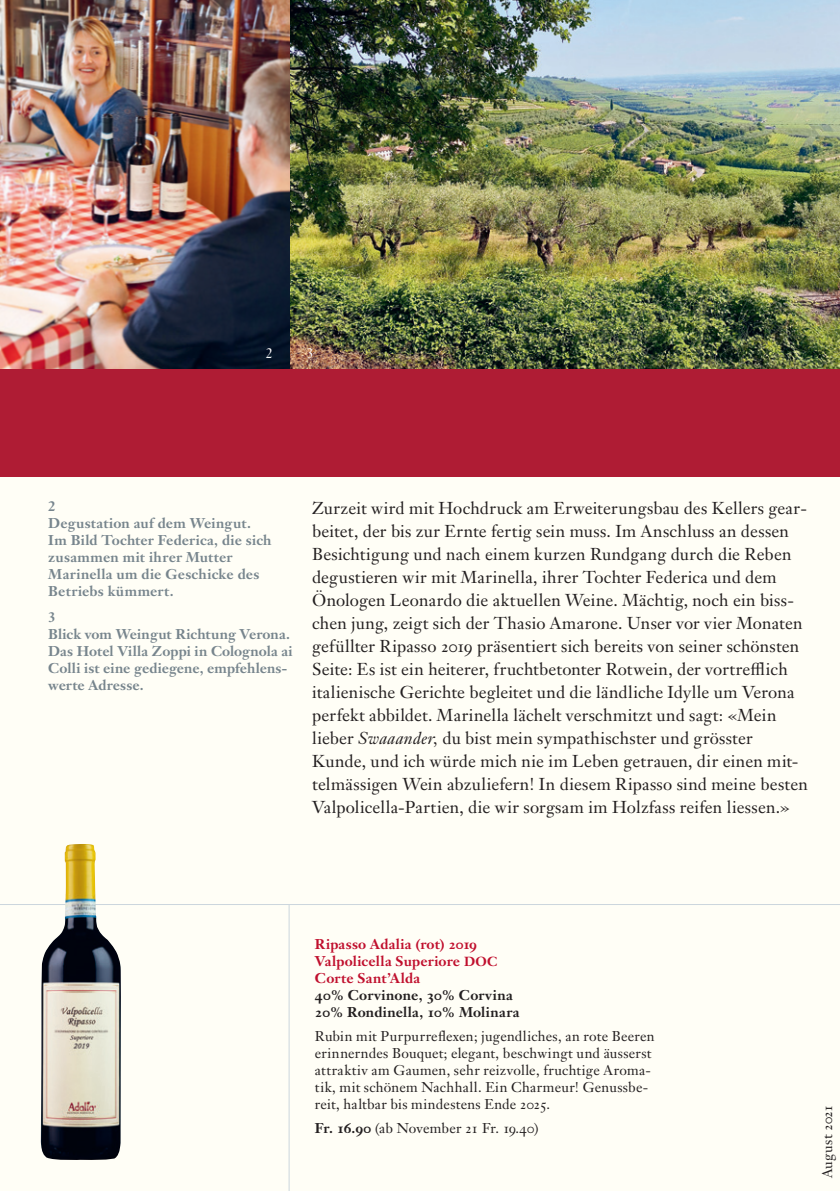
<style>
.page{position:relative;width:840px;height:1191px;background:#fff}
.page>*{position:absolute;margin:0;border:0;box-sizing:border-box;transform-origin:0 0}
.t1{font:17px/23px "Janson Text LT Pro";letter-spacing:.01em;color:#231f20}
.t2{font:14px/17px "Janson Text LT Pro";letter-spacing:.015em;color:#231f20}
.t3{font:700 14px/17px "Janson Text LT Pro";letter-spacing:.01em;color:#77858d}
.t4{font:700 14px/17px "Janson Text LT Pro";letter-spacing:.015em;color:#c00f2d}
.t5{font:700 14px/17px "Janson Text LT Pro";letter-spacing:.015em;color:#231f20}
.t6{font:14px "Janson Text LT Pro";color:#fff}
.s1{font-style:italic}
.s2{font-size:13px}
.s3{font-weight:700}
</style>
<div class="page">
<div style="left:0;top:0;width:839px;height:1191px;background:#fffef6"></div>
<hr style="left:288px;top:905px;width:1px;height:286px;background:#cbd6dd">
<hr style="left:0;top:904px;width:839px;height:1px;background:#cbd6dd">
<img style="left:0;top:0;width:290px;height:369px">
<img style="left:290px;top:0;width:549px;height:369px">
<div style="left:0;top:369px;width:839px;height:107px;background:#af1c34"></div>
<img style="left:41px;top:844px;width:80px;height:316px">
<p class="t6" style="left:266px;top:344px;width:9px">2</p>
<p class="t6" style="left:307px;top:344px;width:9px">3</p>
<p class="t3" style="left:48px;top:498px;width:225px">2<br>Degustation auf dem Weingut.<br>Im Bild Tochter Federica, die sich zusammen mit ihrer Mutter<br>Marinella um die Geschicke des<br>Betriebs kümmert.</p>
<p class="t3" style="left:48px;top:608px;width:246px">3<br>Blick vom Weingut Richtung Verona.<br>Das Hotel Villa Zoppi in Colognola ai<br>Colli ist eine gediegene, empfehlens&shy;werte Adresse.</p>
<p class="t1" style="left:312px;top:496px;width:497px">Zurzeit wird mit Hochdruck am Erweiterungsbau des Kellers gear&shy;beitet, der bis zur Ernte fertig sein muss. Im Anschluss an dessen Besichtigung und nach einem kurzen Rundgang durch die Reben degustieren wir mit Marinella, ihrer Tochter Federica und dem Önologen Leonardo die aktuellen Weine. Mächtig, noch ein biss&shy;chen jung, zeigt sich der Thasio Amarone. Unser vor vier Monaten gefüllter Ripasso 2019 präsentiert sich bereits von seiner schönsten Seite: Es ist ein heiterer, fruchtbetonter Rotwein, der vortrefflich italienische Gerichte begleitet und die ländliche Idylle um Verona perfekt abbildet. Marinella lächelt verschmitzt und sagt: «Mein lieber <span class="s1">Swaaander,</span> du bist mein sympathischster und grösster Kunde, und ich würde mich nie im Leben getrauen, dir einen mit&shy;telmässigen Wein abzuliefern! In diesem Ripasso sind meine besten Valpolicella-Partien, die wir sorgsam im Holzfass reifen liessen.»</p>
<p class="t4" style="left:315px;top:935px;width:184px">Ripasso Adalia (rot) 2019<br>Valpolicella Superiore <span class="s2">DOC<br></span>Corte Sant’Alda</p>
<p class="t5" style="left:315px;top:986px;width:206px">40% Corvinone, 30% Corvina<br>20% Rondinella, 10% Molinara</p>
<p class="t2" style="left:315px;top:1027px;width:341px">Rubin mit Purpurreflexen; jugendliches, an rote Beeren erinnerndes Bouquet; elegant, beschwingt und äusserst attraktiv am Gaumen, sehr reizvolle, fruchtige Aroma&shy;tik, mit schönem Nachhall. Ein Charmeur! Genussbe&shy;reit, haltbar bis mindestens Ende 2025.</p>
<p class="t2" style="left:315px;top:1119px;width:225px"><span class="s3">Fr. 16.90</span> (ab November 21 Fr. 19.40)</p>
<p class="t2" style="left:818px;top:1178px;width:75px;rotate:-90deg">August 2021</p>
</div>
